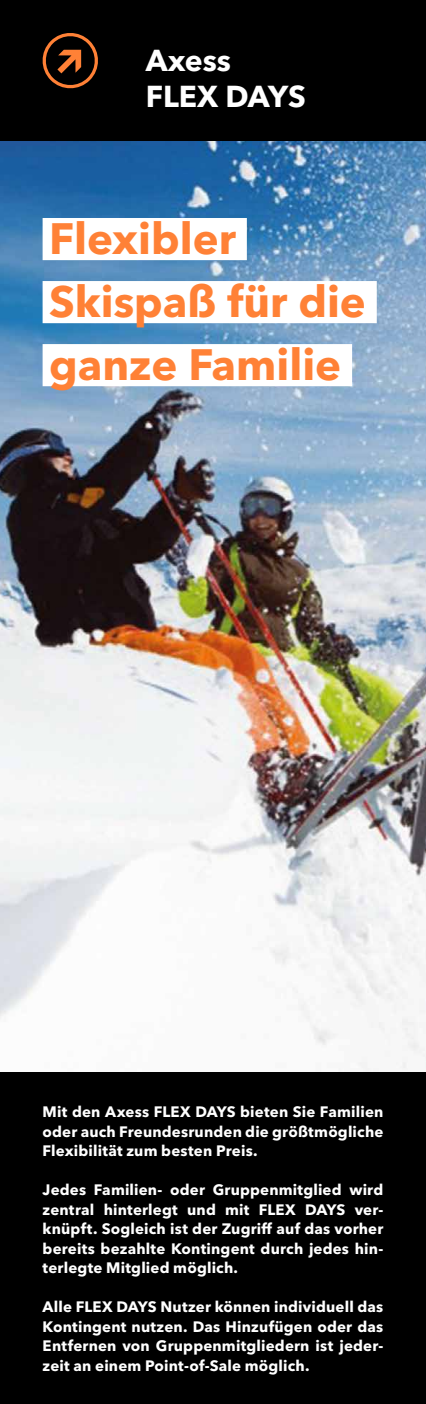
<style>
.page{position:relative;width:426px;height:1404px;background:#fff}
.page>*{position:absolute;margin:0;border:0;box-sizing:border-box;transform-origin:0 0}
.t1{font:700 43.5px/63px "Avenir Next Cyr";color:#ff8136}
.t2{font:700 30px/36px "Avenir Next Cyr";color:#fff}
.t3{font:700 15px/19.5px "Avenir Next Cyr";letter-spacing:.01em;color:#fff;text-align:justify}
</style>
<div class="page">
<img style="left:0;top:140px;width:425px;height:931px">
<div style="left:0;top:0;width:425px;height:140px;background:#000"></div>
<svg style="left:42px;top:33px;width:56px;height:56px"></svg>
<div style="left:43px;top:218px;width:203px;height:42px;background:#fff"></div>
<div style="left:43px;top:281px;width:333px;height:42px;background:#fff"></div>
<div style="left:43px;top:344px;width:308px;height:42px;background:#fff"></div>
<div style="left:0;top:1071px;width:425px;height:332px;background:#000"></div>
<h2 class="t2" style="left:145px;top:43px;width:161px">Axess<br>FLEX DAYS</h2>
<h1 class="t1" style="left:49px;top:207px;width:318px">Flexibler<br>Skispaß für die ganze Familie</h1>
<p class="t3" style="left:43px;top:1101px;width:342px">Mit den Axess FLEX DAYS bieten Sie Familien oder auch Freundesrunden die größtmögliche Flexibilität zum besten Preis.</p>
<p class="t3" style="left:43px;top:1179px;width:342px">Jedes Familien- oder Gruppenmitglied wird zentral hinterlegt und mit FLEX DAYS ver&shy;knüpft. Sogleich ist der Zugriff auf das vorher bereits bezahlte Kontingent durch jedes hin&shy;terlegte Mitglied möglich.</p>
<p class="t3" style="left:43px;top:1296px;width:342px">Alle FLEX DAYS Nutzer können individuell das Kontingent nutzen. Das Hinzufügen oder das Entfernen von Gruppenmitgliedern ist jeder&shy;zeit an einem Point-of-Sale möglich.</p>
</div>
